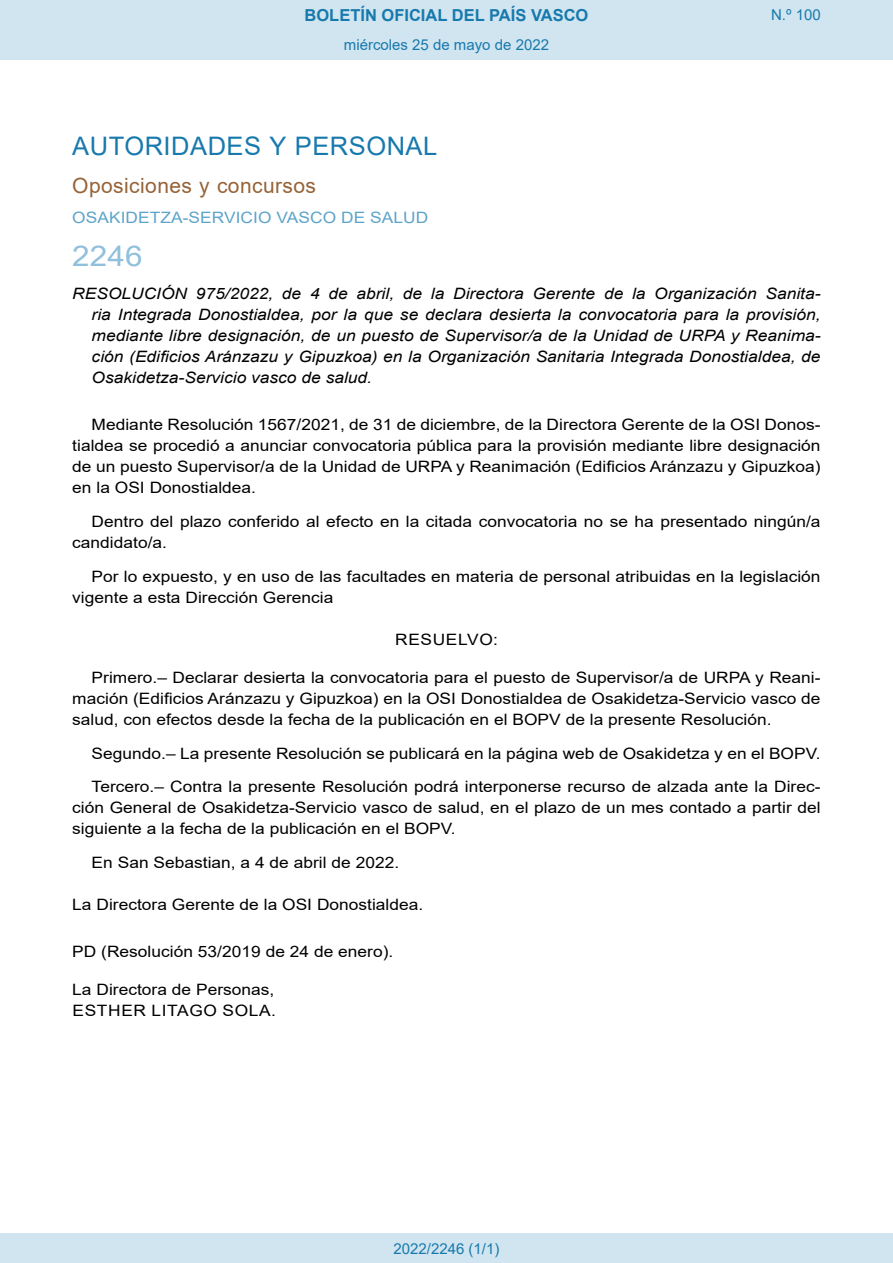
<style>
.page{position:relative;width:893px;height:1263px;background:#fff}
.page>*{position:absolute;margin:0;border:0;box-sizing:border-box;transform-origin:0 0}
.BOPVOrden{font:28.5px "Arial";color:#90c0db;scale:1.11 1}
.BOPVSeccion{font:25.5px "Arial";letter-spacing:.02em;color:#1879ad}
.BOPVSubseccion{font:21px "Arial";letter-spacing:.02em;color:#956338}
.t1{font:700 16.5px "Arial";color:#1879ad}
.BOPVDetalle{font:15.6px/21px "Arial";color:#000;text-align:justify;scale:1.11 1}
.BOPVTitulo{font:italic 15.6px/21px "Arial";color:#000;text-align:justify;scale:1.11 1}
.BOPVDisposicionTitul{font:15.6px "Arial";color:#000;scale:1.11 1}
.BOPVOrganismo{font:15.6px "Arial";letter-spacing:.005em;color:#5ea4ca;scale:1.11 1}
.BOPVFirmaLugFec{font:15.6px "Arial";color:#000;scale:1.11 1}
.BOPVFirmaPuesto{font:15.6px "Arial";color:#000;scale:1.11 1}
.BOPVFirmaNombre{font:15.6px "Arial";letter-spacing:.035em;color:#000;scale:1.11 1}
.BOPVClave{font:15.6px "Arial";letter-spacing:.035em;color:#000;scale:1.11 1}
.Paginacion_Centro{font:15px "Arial";color:#1879ad}
</style>
<div class="page">
<div style="left:0;top:0;width:893px;height:60px;background:#d0e5f0"></div>
<div style="left:0;top:1233px;width:893px;height:30px;background:#d0e5f0"></div>
<p class="t1" style="left:305px;top:3px;width:285px">BOLETÍN OFICIAL DEL PAÍS VASCO</p>
<p class="Paginacion_Centro" style="left:344px;top:35px;width:207px">miércoles 25 de mayo de 2022</p>
<p class="Paginacion_Centro" style="left:771px;top:5px;width:51px">N.º 100</p>
<p class="BOPVSeccion" style="left:72px;top:128px;width:366px">AUTORIDADES Y PERSONAL</p>
<p class="BOPVSubseccion" style="left:72px;top:171px;width:245px">Oposiciones y concursos</p>
<p class="BOPVOrganismo" style="left:72px;top:207px;width:322px">OSAKIDETZA-SERVICIO VASCO DE SALUD</p>
<p class="BOPVOrden" style="left:72px;top:236px;width:65px">2246</p>
<p class="BOPVTitulo" style="left:92px;top:284px;width:658px;text-indent:-19px">RESOLUCIÓN 975/2022, de 4 de abril, de la Directora Gerente de la Organización Sanita&shy;ria Integrada Donostialdea, por la que se declara desierta la convocatoria para la provisión, mediante libre designación, de un puesto de Supervisor/a de la Unidad de URPA y Reanima&shy;ción (Edificios Aránzazu y Gipuzkoa) en la Organización Sanitaria Integrada Donostialdea, de Osakidetza-Servicio vasco de salud.</p>
<p class="BOPVDetalle" style="left:72px;top:414px;width:676px;text-indent:19px">Mediante Resolución 1567/2021, de 31 de diciembre, de la Directora Gerente de la OSI Donos&shy;tialdea se procedió a anunciar convocatoria pública para la provisión mediante libre designación de un puesto Supervisor/a de la Unidad de URPA y Reanimación (Edificios Aránzazu y Gipuzkoa) en la OSI Donostialdea.</p>
<p class="BOPVDetalle" style="left:72px;top:511px;width:676px;text-indent:19px">Dentro del plazo conferido al efecto en la citada convocatoria no se ha presentado ningún/a candidato/a.</p>
<p class="BOPVDetalle" style="left:72px;top:565px;width:676px;text-indent:19px">Por lo expuesto, y en uso de las facultades en materia de personal atribuidas en la legislación vigente a esta Dirección Gerencia</p>
<p class="BOPVClave" style="left:395px;top:628px;width:94px">RESUELVO:</p>
<p class="BOPVDetalle" style="left:72px;top:667px;width:676px;text-indent:19px">Primero.– Declarar desierta la convocatoria para el puesto de Supervisor/a de URPA y Reani&shy;mación (Edificios Aránzazu y Gipuzkoa) en la OSI Donostialdea de Osakidetza-Servicio vasco de salud, con efectos desde la fecha de la publicación en el BOPV de la presente Resolución.</p>
<p class="BOPVDetalle" style="left:92px;top:742px;width:658px">Segundo.– La presente Resolución se publicará en la página web de Osakidetza y en el BOPV.</p>
<p class="BOPVDetalle" style="left:72px;top:776px;width:676px;text-indent:19px">Tercero.– Contra la presente Resolución podrá interponerse recurso de alzada ante la Direc&shy;ción General de Osakidetza-Servicio vasco de salud, en el plazo de un mes contado a partir del siguiente a la fecha de la publicación en el BOPV.</p>
<p class="BOPVFirmaLugFec" style="left:92px;top:852px;width:279px">En San Sebastian, a 4 de abril de 2022.</p>
<p class="BOPVDisposicionTitul" style="left:72px;top:894px;width:318px">La Directora Gerente de la OSI Donostialdea.</p>
<p class="BOPVDisposicionTitul" style="left:72px;top:941px;width:291px">PD (Resolución 53/2019 de 24 de enero).</p>
<p class="BOPVFirmaPuesto" style="left:72px;top:979px;width:184px">La Directora de Personas,</p>
<p class="BOPVFirmaNombre" style="left:73px;top:1000px;width:185px">ESTHER LITAGO SOLA.</p>
<p class="Paginacion_Centro" style="left:393px;top:1238px;width:107px">2022/2246 (1/1)</p>
</div>
